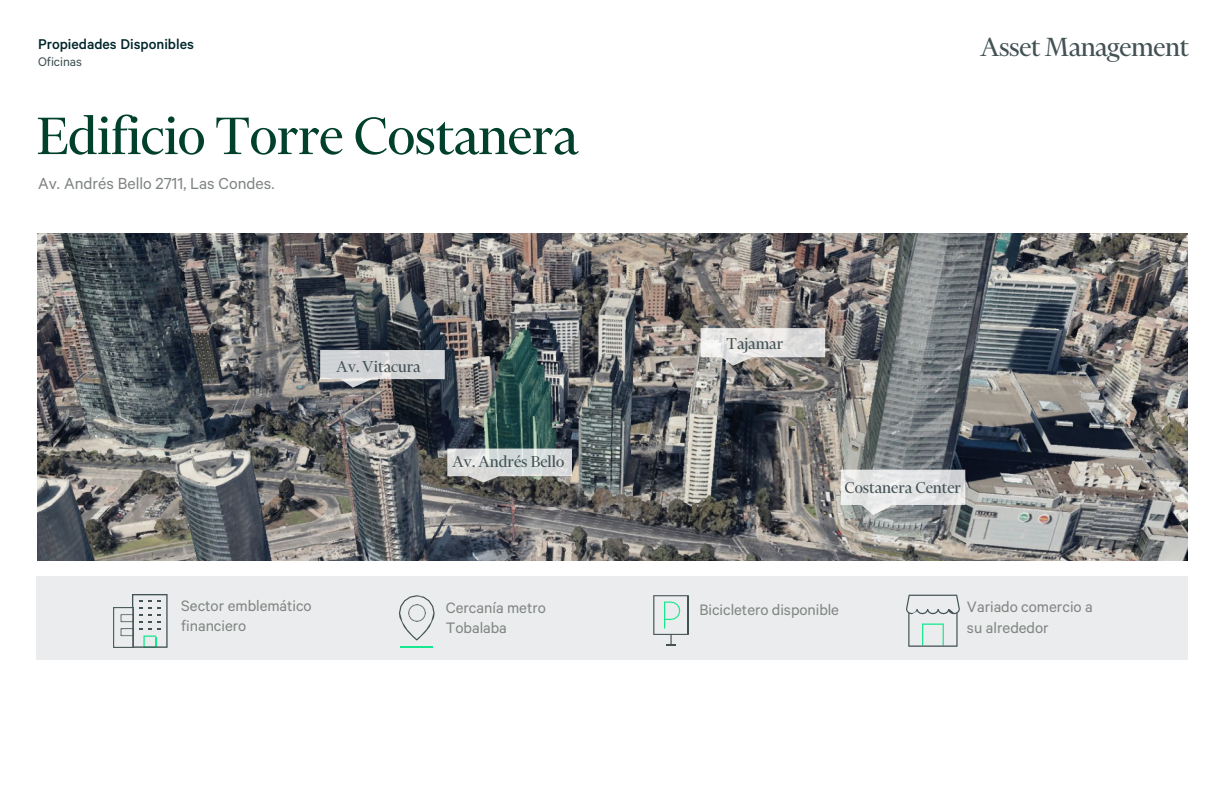
<style>
.page{position:relative;width:1224px;height:792px;background:#fff}
.page>*{position:absolute;margin:0;border:0;box-sizing:border-box;transform-origin:0 0}
.t1{font:60px "Financier Display";letter-spacing:-.005em;color:#00402d}
.t2{font:30px "Financier Display";letter-spacing:-.01em;color:#435254}
.t3{font:18px "Financier Display";color:#435255}
.t4{font:18px "Calibre";color:#7f8480}
.t5{font:17px/20.4px "Calibre";color:#808580}
.t6{font:500 16px "Calibre";color:#00262b}
.t7{font:14px "Calibre";color:#3c4e51}
</style>
<div class="page">
<div style="left:36px;top:576px;width:1152px;height:84px;background:#eaeced"></div>
<img style="left:37px;top:234px;width:1151px;height:326px">
<img style="left:114px;top:608px;width:18px;height:40px">
<svg style="left:132px;top:594px;width:36px;height:54px"></svg>
<svg style="left:399px;top:595px;width:36px;height:46px"></svg>
<img style="left:409px;top:605px;width:16px;height:16px">
<hr style="left:401px;top:647px;width:32px;height:1px;background:#16e88f">
<svg style="left:906px;top:595px;width:54px;height:52px"></svg>
<svg style="left:447px;top:449px;width:125px;height:33px"></svg>
<svg style="left:320px;top:350px;width:125px;height:38px"></svg>
<svg style="left:701px;top:328px;width:124px;height:38px"></svg>
<svg style="left:841px;top:470px;width:124px;height:45px"></svg>
<svg style="left:653px;top:595px;width:36px;height:51px"></svg>
<p class="t6" style="left:38px;top:34px;width:157px">Propiedades Disponibles</p>
<p class="t7" style="left:38px;top:54px;width:45px">Oficinas</p>
<p class="t1" style="left:37px;top:105px;width:542px">Edificio Torre Costanera</p>
<p class="t4" style="left:38px;top:173px;width:238px">Av. Andrés Bello 2711, Las Condes.</p>
<p class="t3" style="left:336px;top:357px;width:86px">Av. Vitacura</p>
<p class="t3" style="left:452px;top:453px;width:114px">Av. Andrés Bello</p>
<p class="t2" style="left:980px;top:31px;width:210px">Asset Management</p>
<p class="t3" style="left:727px;top:334px;width:58px">Tajamar</p>
<p class="t3" style="left:844px;top:478px;width:118px">Costanera Center</p>
<p class="t5" style="left:181px;top:595px;width:132px">Sector emblemático financiero</p>
<p class="t5" style="left:446px;top:597px;width:102px">Cercanía metro<br>Tobalaba</p>
<p class="t5" style="left:967px;top:596px;width:127px">Variado comercio a su alrededor</p>
<p class="t5" style="left:699px;top:599px;width:141px">Bicicletero disponible</p>
</div>
